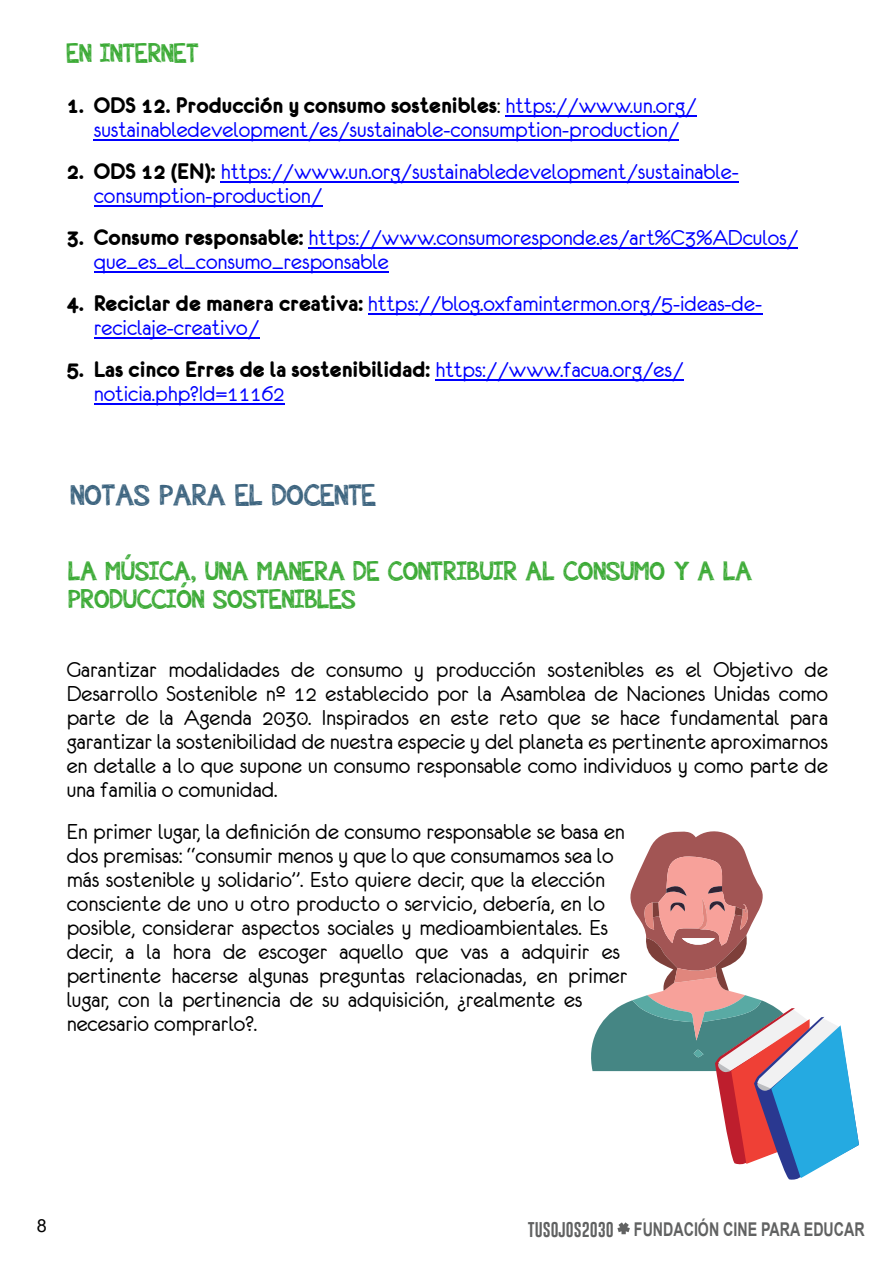
<style>
.page{position:relative;width:893px;height:1263px;background:#fff}
.page>*{position:absolute;margin:0;border:0;box-sizing:border-box;transform-origin:0 0}
.t1{font:30px "appleberry";color:#3e6580}
.t2{font:27px/28.3px "appleberry";color:#3baa35}
.t3{font:24px/24px "Eurofurenceregular";color:#000;text-align:justify}
.t4{font:24px/24px "Eurofurenceregular";color:#00f}
.t5{font:24px "Eurofurencebold";color:#000}
.t6{font:700 19.05px "Arial";color:#616262;scale:.75 1}
.t7{font:18px "Arial";color:#000}
.s1{font-family:"Eurofurenceregular"}
.s2{font-family:"Eurofurenceregular";color:#00f}
.s3{font-family:"Eurofurencebold";color:#000}
.s4{font-family:"Gobold";font-weight:400;font-size:15.6px}
</style>
<div class="page">
<svg style="left:617px;top:1222px;width:13px;height:12px"></svg>
<svg style="left:591px;top:831px;width:268px;height:349px"></svg>
<hr style="left:505px;top:115px;width:192px;height:1px;background:#00f">
<hr style="left:94px;top:139px;width:585px;height:1px;background:#00f">
<hr style="left:221px;top:181px;width:518px;height:1px;background:#00f">
<hr style="left:94px;top:205px;width:228px;height:1px;background:#00f">
<hr style="left:309px;top:247px;width:489px;height:1px;background:#00f">
<hr style="left:94px;top:271px;width:295px;height:1px;background:#00f">
<hr style="left:368px;top:313px;width:394px;height:1px;background:#00f">
<hr style="left:94px;top:337px;width:165px;height:1px;background:#00f">
<hr style="left:435px;top:379px;width:248px;height:1px;background:#00f">
<hr style="left:94px;top:403px;width:191px;height:1px;background:#00f">
<p class="t2" style="left:67px;top:41px;width:134px">EN INTERNET</p>
<p class="t5" style="left:67px;top:93px;width:631px">1. ODS 12. Producción y consumo sostenibles<span class="s1">:</span> <span class="s2">https://www.un.org/</span></p>
<p class="t4" style="left:94px;top:117px;width:587px">sustainabledevelopment/es/sustainable-consumption-production/</p>
<p class="t4" style="left:94px;top:159px;width:647px;text-indent:-27px"><span class="s3">2. ODS 12 (EN):</span> https://www.un.org/sustainabledevelopment/sustainable&shy;consumption-production/</p>
<p class="t4" style="left:94px;top:225px;width:706px;text-indent:-27px"><span class="s3">3. Consumo responsable:</span> https://www.consumoresponde.es/art%C3%ADculos/ que_es_el_consumo_responsable</p>
<p class="t4" style="left:94px;top:291px;width:670px;text-indent:-27px"><span class="s3">4. Reciclar de manera creativa:</span> https://blog.oxfamintermon.org/5-ideas-de&shy;reciclaje-creativo/</p>
<p class="t5" style="left:67px;top:357px;width:618px">5. Las cinco Erres de la sostenibilidad: <span class="s2">https://www.facua.org/es/</span></p>
<p class="t4" style="left:94px;top:381px;width:192px">noticia.php?Id=11162</p>
<p class="t1" style="left:71px;top:484px;width:307px">NOTAS PARA EL DOCENTE</p>
<p class="t2" style="left:69px;top:559px;width:685px">LA MÚSICA, UNA MANERA DE CONTRIBUIR AL CONSUMO Y A LA<br>PRODUCCIÓN SOSTENIBLES</p>
<p class="t3" style="left:67px;top:657px;width:763px">Garantizar modalidades de consumo y producción sostenibles es el Objetivo de Desarrollo Sostenible nº 12 establecido por la Asamblea de Naciones Unidas como parte de la Agenda 2030. Inspirados en este reto que se hace fundamental para garantizar la sostenibilidad de nuestra especie y del planeta es pertinente aproximarnos en detalle a lo que supone un consumo responsable como individuos y como parte de una familia o comunidad.</p>
<p class="t3" style="left:67px;top:819px;width:562px;text-align:left">En primer lugar, la definición de consumo responsable se basa en dos premisas: “consumir menos y que lo que consumamos sea lo más sostenible y solidario”. Esto quiere decir, que la elección consciente de uno u otro producto o servicio, debería, en lo posible, considerar aspectos sociales y medioambientales. Es decir, a la hora de escoger aquello que vas a adquirir es pertinente hacerse algunas preguntas relacionadas, en primer lugar, con la pertinencia de su adquisición, ¿realmente es necesario comprarlo?.</p>
<p class="t7" style="left:37px;top:1219px;width:12px">8</p>
<p class="t6" style="left:528px;top:1222px;width:450px"><span class="s4">TUSOJOS2030</span> FUNDACIÓN CINE PARA EDUCAR</p>
</div>
